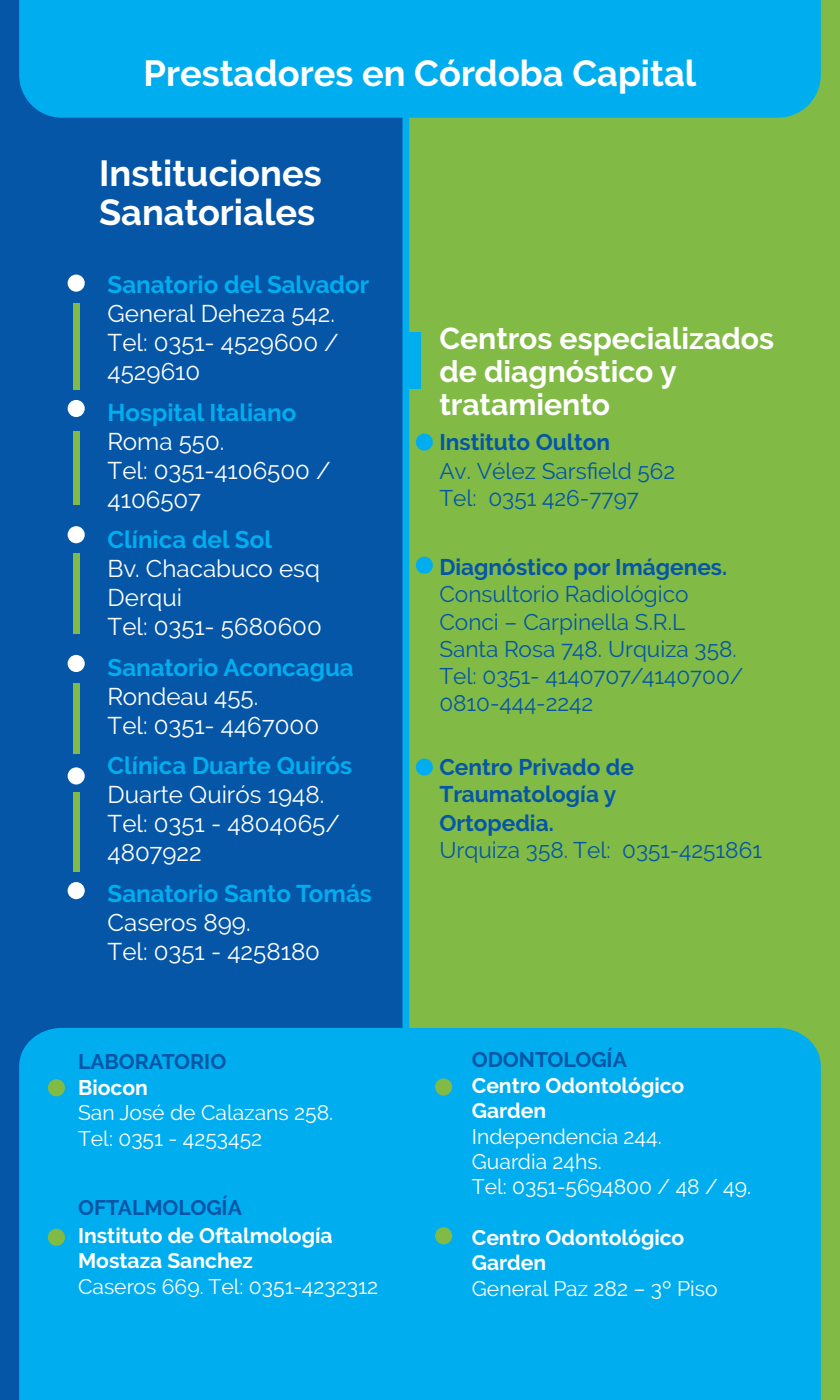
<style>
.page{position:relative;width:840px;height:1400px;background:#fff}
.page>*{position:absolute;margin:0;border:0;box-sizing:border-box;transform-origin:0 0}
.t1{font:700 36.23px/39.2px "Raleway";color:#fff}
.t2{font:700 30.1px/33.2px "Raleway";color:#fff}
.t3{font:24.15px/29.1px "Raleway";color:#fff}
.t4{font:700 24.15px "Raleway";color:#00aeef}
.t5{font:22.57px/27.1px "Raleway";color:#0556a7}
.t6{font:700 22.57px/27.8px "Raleway";color:#0556a7}
.t7{font:21.18px/25.4px "Raleway";color:#fff}
.t8{font:700 21.18px/25.4px "Raleway";color:#fff}
.t9{font:700 21.18px "Raleway";color:#0556a7}
</style>
<div class="page">
<div style="left:404px;top:0;width:436px;height:1400px;background:#81bb45"></div>
<div style="left:398px;top:332px;width:23px;height:57px;background:#00aeef"></div>
<div style="left:0;top:0;width:402px;height:1400px;background:#0556a7"></div>
<div style="left:402px;top:102px;width:7px;height:1035px;background:#00aeef"></div>
<div style="left:19px;top:0;width:802px;height:118px;background:#00aeef"></div>
<div style="left:19px;top:1028px;width:802px;height:372px;background:#00aeef"></div>
<div style="left:435px;top:1078px;width:17px;height:18px;background:#81bb45;border-radius:50%"></div>
<div style="left:435px;top:1227px;width:17px;height:17px;background:#81bb45;border-radius:50%"></div>
<div style="left:48px;top:1229px;width:17px;height:17px;background:#81bb45;border-radius:50%"></div>
<div style="left:48px;top:1079px;width:17px;height:17px;background:#81bb45;border-radius:50%"></div>
<div style="left:416px;top:557px;width:17px;height:17px;background:#00aeef;border-radius:50%"></div>
<div style="left:416px;top:759px;width:17px;height:17px;background:#00aeef;border-radius:50%"></div>
<div style="left:416px;top:434px;width:17px;height:17px;background:#00aeef;border-radius:50%"></div>
<div style="left:68px;top:400px;width:17px;height:17px;background:#fff;border-radius:50%"></div>
<div style="left:68px;top:275px;width:17px;height:17px;background:#fff;border-radius:50%"></div>
<div style="left:73px;top:303px;width:6px;height:86px;background:#81bb45"></div>
<div style="left:73px;top:432px;width:6px;height:73px;background:#81bb45"></div>
<div style="left:68px;top:526px;width:17px;height:17px;background:#fff;border-radius:50%"></div>
<div style="left:68px;top:655px;width:17px;height:17px;background:#fff;border-radius:50%"></div>
<div style="left:68px;top:767px;width:17px;height:18px;background:#fff;border-radius:50%"></div>
<div style="left:68px;top:882px;width:17px;height:17px;background:#fff;border-radius:50%"></div>
<div style="left:73px;top:553px;width:6px;height:81px;background:#81bb45"></div>
<div style="left:73px;top:683px;width:6px;height:71px;background:#81bb45"></div>
<div style="left:73px;top:792px;width:6px;height:79px;background:#81bb45"></div>
<h1 class="t1" style="left:144px;top:54px;width:554px">Prestadores en Córdoba Capital</h1>
<h1 class="t1" style="left:99px;top:154px;width:224px">Instituciones<br>Sanatoriales</h1>
<p class="t4" style="left:108px;top:271px;width:263px">Sanatorio del Salvador</p>
<p class="t3" style="left:108px;top:299px;width:233px">General Deheza 542.<br>Tel: 0351- 4529600 /<br>4529610</p>
<p class="t4" style="left:108px;top:399px;width:190px">Hospital Italiano</p>
<p class="t3" style="left:108px;top:427px;width:225px">Roma 550.<br>Tel: 0351-4106500 /<br>4106507</p>
<p class="t4" style="left:108px;top:526px;width:166px">Clínica del Sol</p>
<p class="t3" style="left:108px;top:554px;width:216px">Bv. Chacabuco esq<br>Derqui<br>Tel: 0351- 5680600</p>
<p class="t4" style="left:108px;top:654px;width:248px">Sanatorio Aconcagua</p>
<p class="t3" style="left:108px;top:682px;width:213px">Rondeau 455.<br>Tel: 0351- 4467000</p>
<p class="t4" style="left:108px;top:752px;width:246px">Clínica Duarte Quirós</p>
<p class="t3" style="left:108px;top:780px;width:234px">Duarte Quirós 1948.<br>Tel: 0351 - 4804065/<br>4807922</p>
<p class="t4" style="left:108px;top:880px;width:266px">Sanatorio Santo Tomás</p>
<p class="t3" style="left:108px;top:908px;width:214px">Caseros 899.<br>Tel: 0351 - 4258180</p>
<p class="t9" style="left:78px;top:1050px;width:150px">LABORATORIO</p>
<p class="t8" style="left:78px;top:1075px;width:71px">Biocon</p>
<p class="t7" style="left:78px;top:1100px;width:257px">San José de Calazans 258.<br>Tel: 0351 - 4253452</p>
<p class="t9" style="left:78px;top:1196px;width:165px">OFTALMOLOGÍA</p>
<p class="t8" style="left:78px;top:1223px;width:256px">Instituto de Oftalmología<br>Mostaza Sanchez</p>
<p class="t7" style="left:78px;top:1274px;width:302px">Caseros 669. Tel: 0351-4232312</p>
<p class="t2" style="left:439px;top:322px;width:336px">Centros especializados de diagnóstico y tratamiento</p>
<p class="t6" style="left:439px;top:428px;width:172px">Instituto Oulton</p>
<p class="t5" style="left:439px;top:457px;width:237px">Av. Vélez Sarsfield 562<br>Tel: 0351 426-7797</p>
<p class="t6" style="left:439px;top:553px;width:289px">Diagnóstico por Imágenes.</p>
<p class="t5" style="left:439px;top:581px;width:306px">Consultorio Radiológico<br>Conci – Carpinella S.R.L<br>Santa Rosa 748. Urquiza 358.<br>Tel: 0351- 4140707/4140700/<br>0810-444-2242</p>
<p class="t6" style="left:439px;top:753px;width:196px">Centro Privado de<br>Traumatología y<br>Ortopedia.</p>
<p class="t5" style="left:439px;top:836px;width:324px">Urquiza 358. Tel: 0351-4251861</p>
<p class="t9" style="left:472px;top:1048px;width:157px">ODONTOLOGÍA</p>
<p class="t8" style="left:472px;top:1073px;width:214px">Centro Odontológico<br>Garden</p>
<p class="t7" style="left:472px;top:1123px;width:281px">Independencia 244.<br>Guardia 24hs.<br>Tel: 0351-5694800 / 48 / 49.</p>
<p class="t8" style="left:472px;top:1225px;width:214px">Centro Odontológico<br>Garden</p>
<p class="t7" style="left:472px;top:1275px;width:247px">General Paz 282 – 3º Piso</p>
</div>
